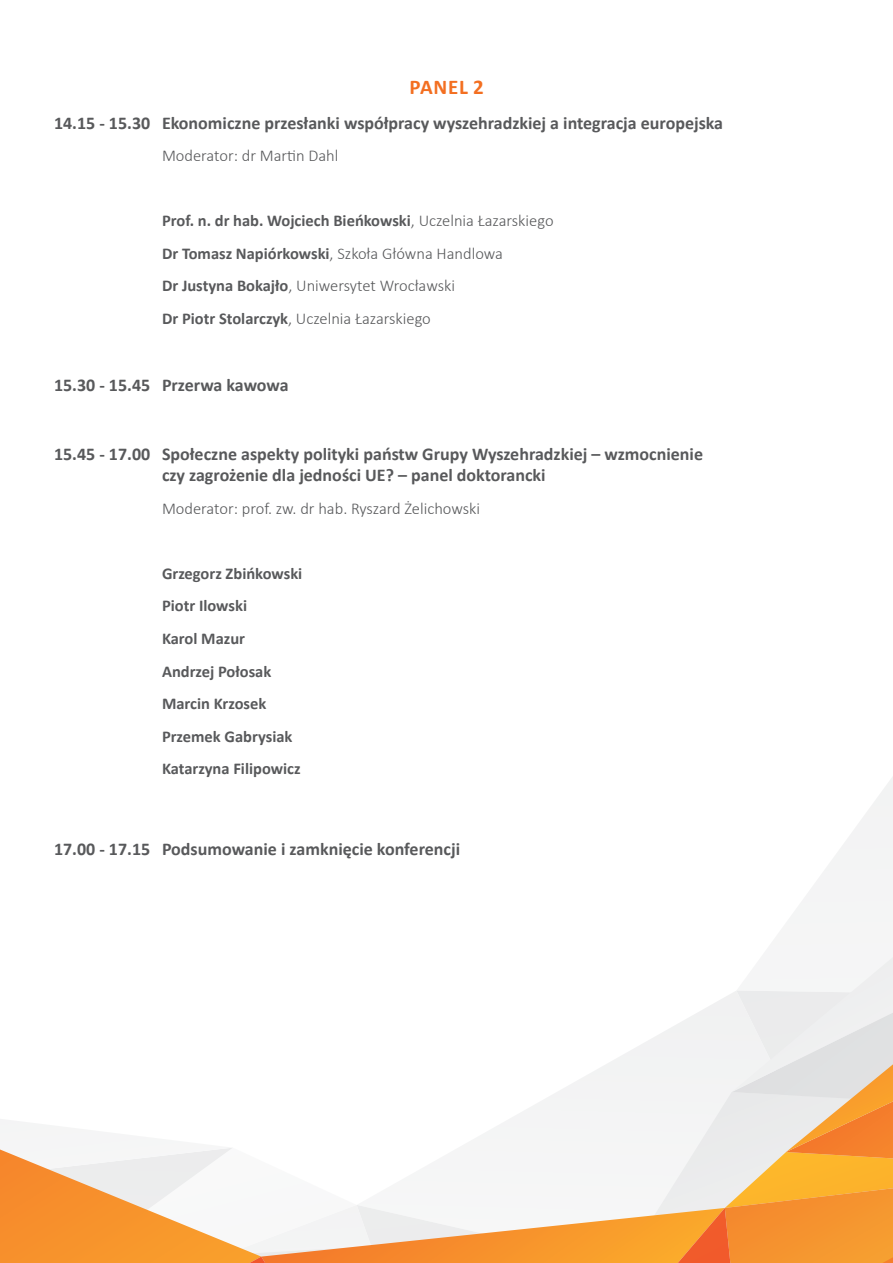
<style>
.page{position:relative;width:893px;height:1263px;background:#fff}
.page>*{position:absolute;margin:0;border:0;box-sizing:border-box;transform-origin:0 0}
.t1{font:700 21px "Calibri";letter-spacing:.04em;color:#f36f21}
.t2{font:700 18px/21.6px "Calibri";color:#58595b}
.t3{font:700 16.5px/32.5px "Calibri";color:#58595b}
.t4{font:300 16.5px "Calibri";color:#58595b}
.s1{font-weight:300}
</style>
<div class="page">
<svg style="left:0;top:777px;width:893px;height:486px"></svg>
<p class="t1" style="left:409px;top:72px;width:76px">PANEL 2</p>
<p class="t2" style="left:54px;top:112px;width:671px">14.15 - 15.30 Ekonomiczne przesłanki współpracy wyszehradzkiej a integracja europejska</p>
<p class="t4" style="left:162px;top:145px;width:178px">Moderator: dr Martin Dahl</p>
<p class="t3" style="left:162px;top:204px;width:393px">Prof. n. dr hab. Wojciech Bieńkowski<span class="s1">, Uczelnia Łazarskiego </span>Dr Tomasz Napiórkowski<span class="s1">, Szkoła Główna Handlowa<br></span>Dr Justyna Bokajło<span class="s1">, Uniwersytet Wrocławski<br></span>Dr Piotr Stolarczyk<span class="s1">, Uczelnia Łazarskiego</span></p>
<p class="t2" style="left:54px;top:374px;width:236px">15.30 - 15.45 Przerwa kawowa</p>
<p class="t2" style="left:162px;top:442px;width:543px;text-indent:-108px">15.45 - 17.00 Społeczne aspekty polityki państw Grupy Wyszehradzkiej – wzmocnienie czy zagrożenie dla jedności UE? – panel doktorancki</p>
<p class="t4" style="left:162px;top:498px;width:320px">Moderator: prof. zw. dr hab. Ryszard Żelichowski</p>
<p class="t3" style="left:162px;top:557px;width:142px">Grzegorz Zbińkowski<br>Piotr Ilowski<br>Karol Mazur<br>Andrzej Połosak<br>Marcin Krzosek<br>Przemek Gabrysiak<br>Katarzyna Filipowicz</p>
<p class="t2" style="left:54px;top:838px;width:408px">17.00 - 17.15 Podsumowanie i zamknięcie konferencji</p>
</div>
